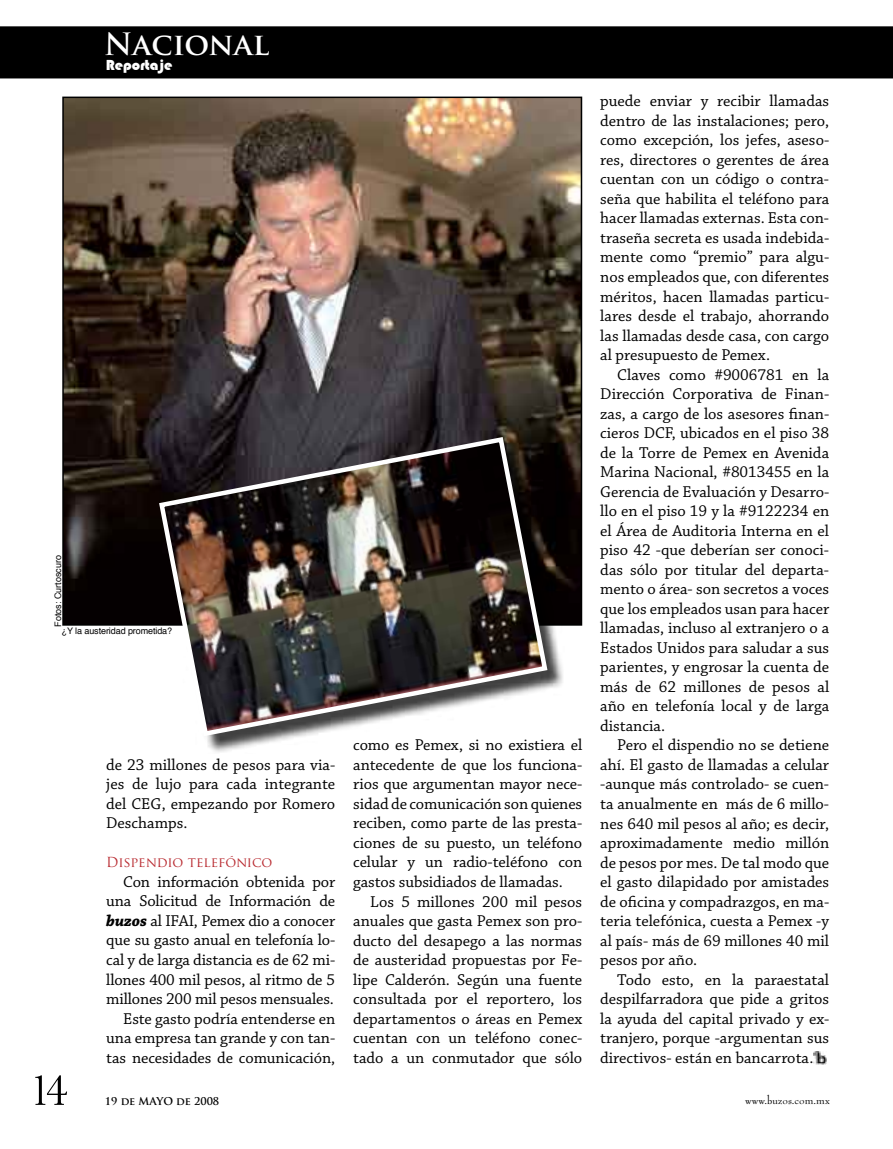
<style>
.page{position:relative;width:893px;height:1149px;background:#fff}
.page>*{position:absolute;margin:0;border:0;box-sizing:border-box;transform-origin:0 0}
.t1{font:700 30px "Trajan Pro";color:#fff}
.t2{font:16.5px/19.5px "Chaparral Pro";letter-spacing:-.005em;color:#000;text-align:justify}
.t3{font:15px "Bauhaus 93";color:#fff}
.t4{font:13.5px "Trajan Pro";letter-spacing:-.01em;color:#b8292f}
.t5{font:12px "Bernhard Modern Std";color:#000}
.t6{font:700 10.5px "Trajan Pro";color:#000}
.t7{font:9px "Helvetica";letter-spacing:-.01em;color:#000}
.s1{font-weight:700;font-style:italic}
</style>
<div class="page">
<div style="left:0;top:26px;width:893px;height:52px;background:#000"></div>
<svg style="left:35px;top:1075px;width:32px;height:29px"></svg>
<img style="left:65px;top:99px;width:514px;height:523px">
<div style="left:161px;top:439px;width:404px;height:314px;background:#000;opacity:.75"></div>
<img style="left:156px;top:434px;width:394px;height:304px">
<svg style="left:814px;top:1051px;width:12px;height:12px"></svg>
<h1 class="t1" style="left:104px;top:26px;width:167px">Nacional</h1>
<p class="t3" style="left:106px;top:57px;width:68px">Reportaje</p>
<p class="t7" style="left:51px;top:626px;width:73px;rotate:-90deg">Fotos: Curtoscuro</p>
<p class="t7" style="left:62px;top:624px;width:112px">¿Y la austeridad prometida?</p>
<p class="t2" style="left:106px;top:755px;width:230px">de 23 millones de pesos para via&shy;jes de lujo para cada integrante del CEG, empezando por Romero Deschamps.</p>
<p class="t4" style="left:106px;top:853px;width:168px">Dispendio telefónico</p>
<p class="t2" style="left:106px;top:872px;width:230px;text-align:right">Con información obtenida por una Solicitud de Información de <span class="s1">buzos</span> al IFAI, Pemex dio a conocer que su gasto anual en telefonía lo&shy;cal y de larga distancia es de 62 mi&shy;llones 400 mil pesos, al ritmo de 5 millones 200 mil pesos mensuales.<br>Este gasto podría entenderse en una empresa tan grande y con tan&shy;tas necesidades de comunicación,</p>
<p class="t2" style="left:353px;top:735px;width:230px">como es Pemex, si no existiera el antecedente de que los funciona&shy;rios que argumentan mayor nece&shy;sidad de comunicación son quienes reciben, como parte de las presta&shy;ciones de su puesto, un teléfono celular y un radio-teléfono con gastos subsidiados de llamadas.</p>
<p class="t2" style="left:353px;top:891px;width:230px;text-indent:17px">Los 5 millones 200 mil pesos anuales que gasta Pemex son pro&shy;ducto del desapego a las normas de austeridad propuestas por Fe&shy;lipe Calderón. Según una fuente consultada por el reportero, los departamentos o áreas en Pemex cuentan con un teléfono conec&shy;tado a un conmutador que sólo</p>
<p class="t2" style="left:600px;top:92px;width:230px">puede enviar y recibir llamadas dentro de las instalaciones; pero, como excepción, los jefes, aseso&shy;res, directores o gerentes de área cuentan con un código o contra&shy;seña que habilita el teléfono para hacer llamadas externas. Esta con&shy;traseña secreta es usada indebida&shy;mente como “premio” para algu&shy;nos empleados que, con diferentes méritos, hacen llamadas particu&shy;lares desde el trabajo, ahorrando las llamadas desde casa, con cargo al presupuesto de Pemex.</p>
<p class="t2" style="left:600px;top:365px;width:230px;text-indent:17px">Claves como #9006781 en la Dirección Corporativa de Finan&shy;zas, a cargo de los asesores finan&shy;cieros DCF, ubicados en el piso 38 de la Torre de Pemex en Avenida Marina Nacional, #8013455 en la Gerencia de Evaluación y Desarro&shy;llo en el piso 19 y la #9122234 en el Área de Auditoria Interna en el piso 42 -que deberían ser conoci&shy;das sólo por titular del departa&shy;mento o área- son secretos a voces que los empleados usan para hacer llamadas, incluso al extranjero o a Estados Unidos para saludar a sus parientes, y engrosar la cuenta de más de 62 millones de pesos al año en telefonía local y de larga distancia.</p>
<p class="t2" style="left:600px;top:736px;width:230px;text-indent:17px">Pero el dispendio no se detiene ahí. El gasto de llamadas a celular -aunque más controlado- se cuen&shy;ta anualmente en más de 6 millo&shy;nes 640 mil pesos al año; es decir, aproximadamente medio millón de pesos por mes. De tal modo que el gasto dilapidado por amistades de oficina y compadrazgos, en ma&shy;teria telefónica, cuesta a Pemex -y al país- más de 69 millones 40 mil pesos por año.</p>
<p class="t2" style="left:600px;top:970px;width:230px;text-indent:17px">Todo esto, en la paraestatal despilfarradora que pide a gritos la ayuda del capital privado y ex&shy;tranjero, porque -argumentan sus directivos- están en bancarrota.</p>
<p class="t6" style="left:105px;top:1094px;width:116px">19 de MAYO de 2008</p>
<p class="t5" style="left:745px;top:1093px;width:86px">www.buzos.com.mx</p>
</div>
